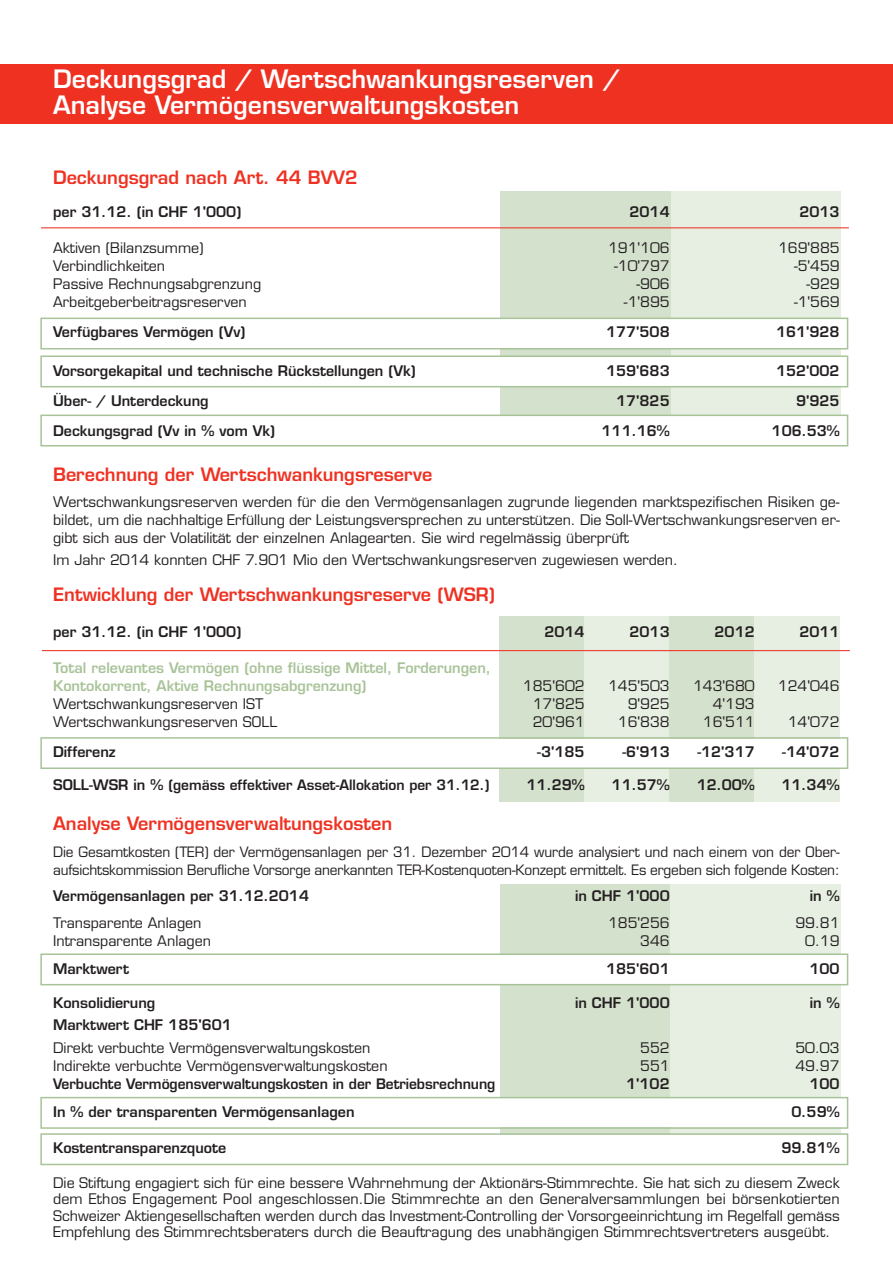
<style>
.page{position:relative;width:893px;height:1263px;background:#fff}
.page>*{position:absolute;margin:0;border:0;box-sizing:border-box;transform-origin:0 0}
.t1{font:600 24.75px/25.5px "Eurostile";color:#fff}
.t2{font:600 18px "Eurostile";color:#ef3122}
.t3{font:14.25px/16.5px "Eurostile";color:#231f20;text-align:justify}
.t4{font:600 14.25px "Eurostile";color:#231f20}
.t5{font:600 14.25px/18px "Eurostile";color:#a9c399}
.t6{font:600 14.1px "Eurostile";letter-spacing:-.005em;color:#231f20}
.t7{font:13.95px/18px "Eurostile";letter-spacing:-.015em;color:#231f20}
.t8{font:600 13.95px "Eurostile";color:#231f20}
.s1{font-size:14.25px}
</style>
<div class="page">
<div style="left:501px;top:884px;width:170px;height:280px;background:#d4e1cd"></div>
<div style="left:670px;top:884px;width:170px;height:280px;background:#e6efe2"></div>
<div style="left:42px;top:955px;width:805px;height:29px;background:#fff"></div>
<div style="left:40px;top:953px;width:808px;height:32px;border:2px solid #a9c399"></div>
<div style="left:500px;top:616px;width:85px;height:185px;background:#d4e1cd"></div>
<div style="left:585px;top:616px;width:85px;height:185px;background:#e6efe2"></div>
<div style="left:670px;top:616px;width:85px;height:185px;background:#d4e1cd"></div>
<div style="left:755px;top:616px;width:85px;height:185px;background:#e6efe2"></div>
<div style="left:670px;top:191px;width:170px;height:244px;background:#e6efe2"></div>
<div style="left:500px;top:191px;width:170px;height:239px;background:#d4e1cd"></div>
<div style="left:42px;top:416px;width:805px;height:29px;background:#fff"></div>
<div style="left:40px;top:415px;width:808px;height:31px;border:2px solid #a9c399"></div>
<div style="left:42px;top:357px;width:805px;height:29px;background:#fff"></div>
<div style="left:40px;top:355px;width:808px;height:32px;border:2px solid #a9c399"></div>
<div style="left:0;top:64px;width:893px;height:59px;background:#ef3122"></div>
<div style="left:42px;top:319px;width:805px;height:29px;background:#fff"></div>
<div style="left:40px;top:318px;width:808px;height:31px;border:2px solid #a9c399"></div>
<hr style="left:41px;top:227px;width:808px;height:1px;background:#ef3122">
<hr style="left:42px;top:650px;width:808px;height:1px;background:#ef3122">
<div style="left:42px;top:739px;width:805px;height:28px;background:#fff"></div>
<div style="left:40px;top:737px;width:808px;height:32px;border:2px solid #a9c399"></div>
<div style="left:42px;top:1098px;width:805px;height:29px;background:#fff"></div>
<div style="left:40px;top:1097px;width:808px;height:32px;border:2px solid #a9c399"></div>
<div style="left:42px;top:1135px;width:805px;height:29px;background:#fff"></div>
<div style="left:40px;top:1133px;width:808px;height:32px;border:2px solid #a9c399"></div>
<h1 class="t1" style="left:53px;top:69px;width:568px">Deckungsgrad / Wertschwankungsreserven /<br>Analyse Vermögensverwaltungskosten</h1>
<p class="t2" style="left:53px;top:170px;width:306px">Deckungsgrad nach Art. 44 BVV2</p>
<p class="t4" style="left:53px;top:206px;width:190px">per 31.12. (in CHF 1'000)</p>
<p class="t4" style="left:630px;top:206px;width:42px">2014</p>
<p class="t4" style="left:800px;top:206px;width:42px">2013</p>
<p class="t3" style="left:53px;top:241px;width:152px">Aktiven (Bilanzsumme)</p>
<p class="t3" style="left:608px;top:241px;width:63px">191'106</p>
<p class="t3" style="left:778px;top:241px;width:63px">169'885</p>
<p class="t3" style="left:53px;top:259px;width:114px">Verbindlichkeiten</p>
<p class="t3" style="left:614px;top:259px;width:57px">-10'797</p>
<p class="t3" style="left:794px;top:259px;width:47px">-5'459</p>
<p class="t3" style="left:53px;top:277px;width:209px">Passive Rechnungsabgrenzung</p>
<p class="t3" style="left:636px;top:277px;width:35px">-906</p>
<p class="t3" style="left:807px;top:277px;width:35px">-929</p>
<p class="t3" style="left:53px;top:295px;width:195px">Arbeitgeberbeitragsreserven</p>
<p class="t3" style="left:624px;top:295px;width:47px">-1'895</p>
<p class="t3" style="left:794px;top:295px;width:47px">-1'569</p>
<p class="t4" style="left:53px;top:326px;width:194px">Verfügbares Vermögen (Vv)</p>
<p class="t4" style="left:606px;top:326px;width:65px">177'508</p>
<p class="t4" style="left:776px;top:326px;width:65px">161'928</p>
<p class="t4" style="left:53px;top:365px;width:364px">Vorsorgekapital und technische Rückstellungen (Vk)</p>
<p class="t4" style="left:606px;top:365px;width:65px">159'683</p>
<p class="t4" style="left:776px;top:365px;width:65px">152'002</p>
<p class="t4" style="left:53px;top:395px;width:157px">Über- / Unterdeckung</p>
<p class="t4" style="left:616px;top:395px;width:55px">17'825</p>
<p class="t4" style="left:796px;top:395px;width:45px">9'925</p>
<p class="t4" style="left:53px;top:425px;width:224px">Deckungsgrad (Vv in % vom Vk)</p>
<p class="t4" style="left:602px;top:425px;width:70px">111.16%</p>
<p class="t4" style="left:772px;top:425px;width:70px">106.53%</p>
<p class="t2" style="left:53px;top:467px;width:381px">Berechnung der Wertschwankungsreserve</p>
<p class="t3" style="left:53px;top:494px;width:788px;line-height:18px">Wertschwankungsreserven werden für die den Vermögensanlagen zugrunde liegenden marktspezifischen Risiken ge&shy;bildet, um die nachhaltige Erfüllung der Leistungsversprechen zu unterstützen. Die Soll-Wertschwankungsreserven er&shy;gibt sich aus der Volatilität der einzelnen Anlagearten. Sie wird regelmässig überprüft</p>
<p class="t3" style="left:53px;top:553px;width:626px">Im Jahr 2014 konnten CHF 7.901 Mio den Wertschwankungsreserven zugewiesen werden.</p>
<p class="t2" style="left:53px;top:587px;width:444px">Entwicklung der Wertschwankungsreserve (WSR)</p>
<p class="t4" style="left:53px;top:626px;width:190px">per 31.12. (in CHF 1'000)</p>
<p class="t4" style="left:544px;top:626px;width:42px">2014</p>
<p class="t4" style="left:630px;top:626px;width:42px">2013</p>
<p class="t4" style="left:715px;top:626px;width:42px">2012</p>
<p class="t4" style="left:799px;top:626px;width:42px">2011</p>
<p class="t5" style="left:53px;top:660px;width:439px">Total relevantes Vermögen (ohne flüssige Mittel, Forderungen,<br>Kontokorrent, Aktive Rechnungsabgrenzung)</p>
<p class="t3" style="left:523px;top:679px;width:63px">185'602</p>
<p class="t3" style="left:608px;top:679px;width:63px">145'503</p>
<p class="t3" style="left:693px;top:679px;width:63px">143'680</p>
<p class="t3" style="left:778px;top:679px;width:63px">124'046</p>
<p class="t3" style="left:53px;top:697px;width:212px">Wertschwankungsreserven IST</p>
<p class="t3" style="left:533px;top:697px;width:53px">17'825</p>
<p class="t3" style="left:628px;top:697px;width:44px">9'925</p>
<p class="t3" style="left:713px;top:697px;width:44px">4'193</p>
<p class="t3" style="left:53px;top:715px;width:226px">Wertschwankungsreserven SOLL</p>
<p class="t3" style="left:533px;top:715px;width:53px">20'961</p>
<p class="t3" style="left:618px;top:715px;width:53px">16'838</p>
<p class="t3" style="left:703px;top:715px;width:53px">16'511</p>
<p class="t3" style="left:788px;top:715px;width:53px">14'072</p>
<p class="t4" style="left:53px;top:746px;width:64px">Differenz</p>
<p class="t4" style="left:537px;top:746px;width:49px">-3'185</p>
<p class="t4" style="left:622px;top:746px;width:49px">-6'913</p>
<p class="t4" style="left:697px;top:746px;width:59px">-12'317</p>
<p class="t4" style="left:782px;top:746px;width:59px">-14'072</p>
<p class="t8" style="left:53px;top:779px;width:438px"><span class="s1">SOLL-WSR in %</span> (gemäss effektiver Asset-Allokation per 31.12.)</p>
<p class="t4" style="left:527px;top:779px;width:60px">11.29%</p>
<p class="t4" style="left:612px;top:779px;width:60px">11.57%</p>
<p class="t4" style="left:697px;top:779px;width:60px">12.00%</p>
<p class="t4" style="left:781px;top:779px;width:60px">11.34%</p>
<p class="t2" style="left:53px;top:817px;width:341px">Analyse Vermögensverwaltungskosten</p>
<p class="t7" style="left:53px;top:844px;width:788px">Die Gesamtkosten (TER) der Vermögensanlagen per 31. Dezember 2014 wurde analysiert und nach einem von der Ober&shy;aufsichtskommission Berufliche Vorsorge anerkannten TER-Kostenquoten-Konzept ermittelt. Es ergeben sich folgende Kosten:</p>
<p class="t4" style="left:53px;top:891px;width:257px">Vermögensanlagen per 31.12.2014</p>
<p class="t4" style="left:575px;top:891px;width:96px">in CHF 1'000</p>
<p class="t4" style="left:810px;top:891px;width:31px">in %</p>
<p class="t3" style="left:53px;top:916px;width:150px">Transparente Anlagen</p>
<p class="t3" style="left:608px;top:916px;width:63px">185'256</p>
<p class="t3" style="left:795px;top:916px;width:46px">99.81</p>
<p class="t3" style="left:53px;top:934px;width:159px">Intransparente Anlagen</p>
<p class="t3" style="left:640px;top:934px;width:31px">346</p>
<p class="t3" style="left:805px;top:934px;width:36px">0.19</p>
<p class="t4" style="left:53px;top:963px;width:77px">Marktwert</p>
<p class="t4" style="left:606px;top:963px;width:65px">185'601</p>
<p class="t4" style="left:809px;top:963px;width:32px">100</p>
<p class="t4" style="left:53px;top:997px;width:104px">Konsolidierung</p>
<p class="t4" style="left:575px;top:997px;width:96px">in CHF 1'000</p>
<p class="t4" style="left:810px;top:997px;width:31px">in %</p>
<p class="t4" style="left:53px;top:1020px;width:180px">Marktwert CHF 185'601</p>
<p class="t3" style="left:53px;top:1041px;width:319px">Direkt verbuchte Vermögensverwaltungskosten</p>
<p class="t3" style="left:640px;top:1041px;width:31px">552</p>
<p class="t3" style="left:795px;top:1041px;width:46px">50.03</p>
<p class="t3" style="left:53px;top:1059px;width:336px">Indirekte verbuchte Vermögensverwaltungskosten</p>
<p class="t3" style="left:640px;top:1059px;width:31px">551</p>
<p class="t3" style="left:795px;top:1059px;width:46px">49.97</p>
<p class="t6" style="left:53px;top:1078px;width:444px">Verbuchte Vermögensverwaltungskosten in der Betriebsrechnung</p>
<p class="t4" style="left:626px;top:1078px;width:45px">1'102</p>
<p class="t4" style="left:809px;top:1078px;width:32px">100</p>
<p class="t4" style="left:53px;top:1106px;width:303px">In % der transparenten Vermögensanlagen</p>
<p class="t4" style="left:792px;top:1106px;width:50px">0.59%</p>
<p class="t4" style="left:53px;top:1142px;width:175px">Kostentransparenzquote</p>
<p class="t4" style="left:781px;top:1142px;width:60px">99.81%</p>
<p class="t3" style="left:53px;top:1176px;width:788px">Die Stiftung engagiert sich für eine bessere Wahrnehmung der Aktionärs-Stimmrechte. Sie hat sich zu diesem Zweck dem Ethos Engagement Pool angeschlossen.Die Stimmrechte an den Generalversammlungen bei börsenkotierten Schweizer Aktiengesellschaften werden durch das Investment-Controlling der Vorsorgeeinrichtung im Regelfall gemäss Empfehlung des Stimmrechtsberaters durch die Beauftragung des unabhängigen Stimmrechtsvertreters ausgeübt.</p>
</div>
